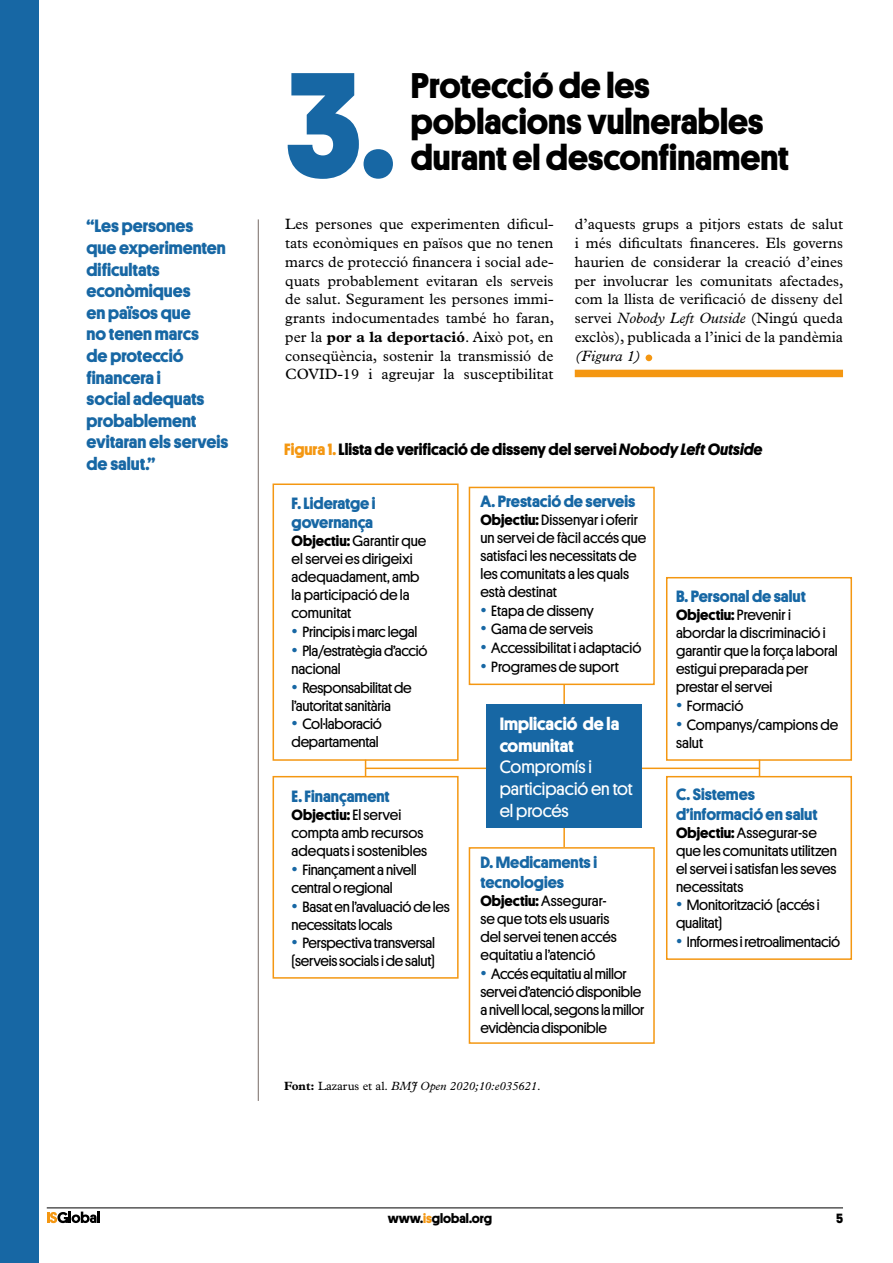
<style>
.page{position:relative;width:893px;height:1263px;background:#fff}
.page>*{position:absolute;margin:0;border:0;box-sizing:border-box;transform-origin:0 0}
.t1{font:700 150px "Platform";color:#1767a4}
.t2{font:54px "Plantin";color:#f49712}
.t3{font:700 36px/36px "Platform";color:#000}
.t4{font:700 18px/21.6px "Platform";color:#1767a4}
.t5{font:18px/21.6px "Platform";color:#fff}
.t6{font:700 18px/21.6px "Platform";color:#fff}
.t7{font:700 16.5px/19.8px "Platform";color:#1767a4}
.t8{font:700 16.5px "Platform";color:#000}
.t9{font:15px/18px "Platform";letter-spacing:-.01em;color:#000}
.t10{font:15px/18.8px "Plantin";color:#000;text-align:justify}
.t11{font:italic 15px "Plantin";color:#000}
.t12{font:700 13.5px "Platform";color:#000}
.t13{font:italic 12px "Plantin";color:#000}
.s1{font-weight:700}
.s2{font-style:italic}
.s3{color:#f49712}
.s4{font-family:"Plantin";font-size:18px;color:#1767a4}
.s5{font-weight:700;font-style:normal}
.s6{font-style:normal}
</style>
<div class="page">
<svg style="left:47px;top:1211px;width:53px;height:12px"></svg>
<hr style="left:47px;top:1207px;width:796px;height:1px;background:#000">
<div style="left:273px;top:483px;width:186px;height:278px;border:2px solid #f49712"></div>
<div style="left:273px;top:776px;width:186px;height:203px;border:2px solid #f49712"></div>
<div style="left:469px;top:847px;width:186px;height:197px;border:2px solid #f49712"></div>
<div style="left:469px;top:487px;width:186px;height:198px;border:2px solid #f49712"></div>
<div style="left:666px;top:577px;width:186px;height:184px;border:2px solid #f49712"></div>
<div style="left:666px;top:776px;width:186px;height:184px;border:2px solid #f49712"></div>
<hr style="left:563px;top:685px;width:2px;height:162px;background:#f49712">
<svg style="left:365px;top:760px;width:1px;height:17px"></svg>
<svg style="left:759px;top:760px;width:1px;height:17px"></svg>
<hr style="left:366px;top:767px;width:393px;height:2px;background:#f49712">
<div style="left:486px;top:705px;width:156px;height:123px;background:#1767a4"></div>
<div style="left:0;top:0;width:38px;height:1262px;background:#1767a4"></div>
<hr style="left:258px;top:219px;width:1px;height:882px;background:#867b77">
<div style="left:575px;top:370px;width:268px;height:7px;background:#f49712"></div>
<p class="t4" style="left:87px;top:214px;width:143px">“Les persones<br>que experimenten dificultats econòmiques<br>en països que<br>no tenen marcs<br>de protecció financera i<br>social adequats probablement evitaran els serveis de salut.”</p>
<h1 class="t1" style="left:285px;top:15px;width:111px">3.</h1>
<h3 class="t3" style="left:411px;top:66px;width:380px">Protecció de les poblacions vulnerables durant el desconfinament</h3>
<p class="t10" style="left:285px;top:215px;width:270px">Les persones que experimenten dificul&shy;tats econòmiques en països que no tenen marcs de protecció financera i social ade&shy;quats probablement evitaran els serveis de salut. Segurament les persones immi&shy;grants indocumentades també ho faran, per la <span class="s1">por a la deportació</span>. Això pot, en conseqüència, sostenir la transmissió de COVID-19 i agreujar la susceptibilitat</p>
<p class="t10" style="left:575px;top:215px;width:270px">d’aquests grups a pitjors estats de salut i més dificultats financeres. Els governs haurien de considerar la creació d’eines per involucrar les comunitats afectades, com la llista de verificació de disseny del servei <span class="s2">Nobody Left Outside</span> (Ningú queda exclòs), publicada a l’inici de la pandèmia</p>
<p class="t11" style="left:575px;top:347px;width:68px">(Figura 1)</p>
<h2 class="t2" style="left:641px;top:312px;width:17px">.</h2>
<p class="t8" style="left:284px;top:437px;width:480px"><span class="s3">Figura 1.</span> Llista de verificació de disseny del servei <span class="s2">Nobody Left Outside</span></p>
<p class="t7" style="left:292px;top:492px;width:86px">F. Lideratge i governança</p>
<p class="t9" style="left:292px;top:531px;width:136px"><span class="s1">Objectiu:</span> Garantir que el servei es dirigeixi adequadament, amb la participació de la comunitat</p>
<p class="t9" style="left:292px;top:622px;width:127px"><span class="s4">•</span> Principis i marc legal</p>
<p class="t9" style="left:292px;top:641px;width:137px"><span class="s4">•</span> Pla/estratègia d’acció nacional</p>
<p class="t9" style="left:292px;top:677px;width:121px"><span class="s4">•</span> Responsabilitat de l’autoritat sanitària</p>
<p class="t9" style="left:292px;top:714px;width:92px"><span class="s4">•</span> Col·laboració departamental</p>
<p class="t7" style="left:292px;top:785px;width:100px">E. Finançament</p>
<p class="t9" style="left:292px;top:805px;width:137px"><span class="s1">Objectiu:</span> El servei compta amb recursos adequats i sostenibles</p>
<p class="t9" style="left:292px;top:860px;width:126px"><span class="s4">•</span> Finançament a nivell central o regional</p>
<p class="t9" style="left:292px;top:896px;width:160px"><span class="s4">•</span> Basat en l’avaluació de les necessitats locals</p>
<p class="t9" style="left:292px;top:933px;width:145px"><span class="s4">•</span> Perspectiva transversal (serveis socials i de salut)</p>
<p class="t7" style="left:480px;top:490px;width:156px">A. Prestació de serveis</p>
<p class="t9" style="left:480px;top:510px;width:167px"><span class="s1">Objectiu:</span> Dissenyar i oferir un servei de fàcil accés que satisfaci les necessitats de les comunitats a les quals està destinat</p>
<p class="t9" style="left:480px;top:600px;width:115px"><span class="s4">•</span> Etapa de disseny</p>
<p class="t9" style="left:480px;top:619px;width:114px"><span class="s4">•</span> Gama de serveis</p>
<p class="t9" style="left:480px;top:638px;width:163px"><span class="s4">•</span> Accessibilitat i adaptació</p>
<p class="t9" style="left:480px;top:657px;width:140px"><span class="s4">•</span> Programes de suport</p>
<p class="t6" style="left:500px;top:712px;width:121px">Implicació de la comunitat</p>
<p class="t5" style="left:500px;top:755px;width:135px">Compromís i participació en tot el procés</p>
<p class="t7" style="left:480px;top:851px;width:118px">D. Medicaments i tecnologies</p>
<p class="t9" style="left:480px;top:891px;width:138px"><span class="s1">Objectiu:</span> Assegurar&shy;se que tots els usuaris del servei tenen accés equitatiu a l’atenció</p>
<p class="t9" style="left:480px;top:964px;width:166px"><span class="s4">•</span> Accés equitatiu al millor servei d’atenció disponible a nivell local, segons la millor evidència disponible</p>
<p class="t13" style="left:284px;top:1079px;width:258px"><span class="s5">Font:</span> <span class="s6">Lazarus et al.</span> BMJ Open 2020;10:e035621<span class="s6">.</span></p>
<p class="t7" style="left:676px;top:585px;width:131px">B. Personal de salut</p>
<p class="t9" style="left:676px;top:605px;width:163px"><span class="s1">Objectiu:</span> Prevenir i abordar la discriminació i garantir que la força laboral estigui preparada per prestar el servei</p>
<p class="t9" style="left:676px;top:696px;width:69px"><span class="s4">•</span> Formació</p>
<p class="t9" style="left:676px;top:714px;width:164px"><span class="s4">•</span> Companys/campions de salut</p>
<p class="t7" style="left:676px;top:783px;width:143px">C. Sistemes d’informació en salut</p>
<p class="t9" style="left:676px;top:822px;width:162px"><span class="s1">Objectiu:</span> Assegurar-se que les comunitats utilitzen el servei i satisfan les seves necessitats</p>
<p class="t9" style="left:676px;top:895px;width:145px"><span class="s4">•</span> Monitorització (accés i qualitat)</p>
<p class="t9" style="left:676px;top:932px;width:166px"><span class="s4">•</span> Informes i retroalimentació</p>
<p class="t12" style="left:388px;top:1208px;width:106px">www.<span class="s3">is</span>global.org</p>
<p class="t12" style="left:836px;top:1208px;width:9px">5</p>
</div>
